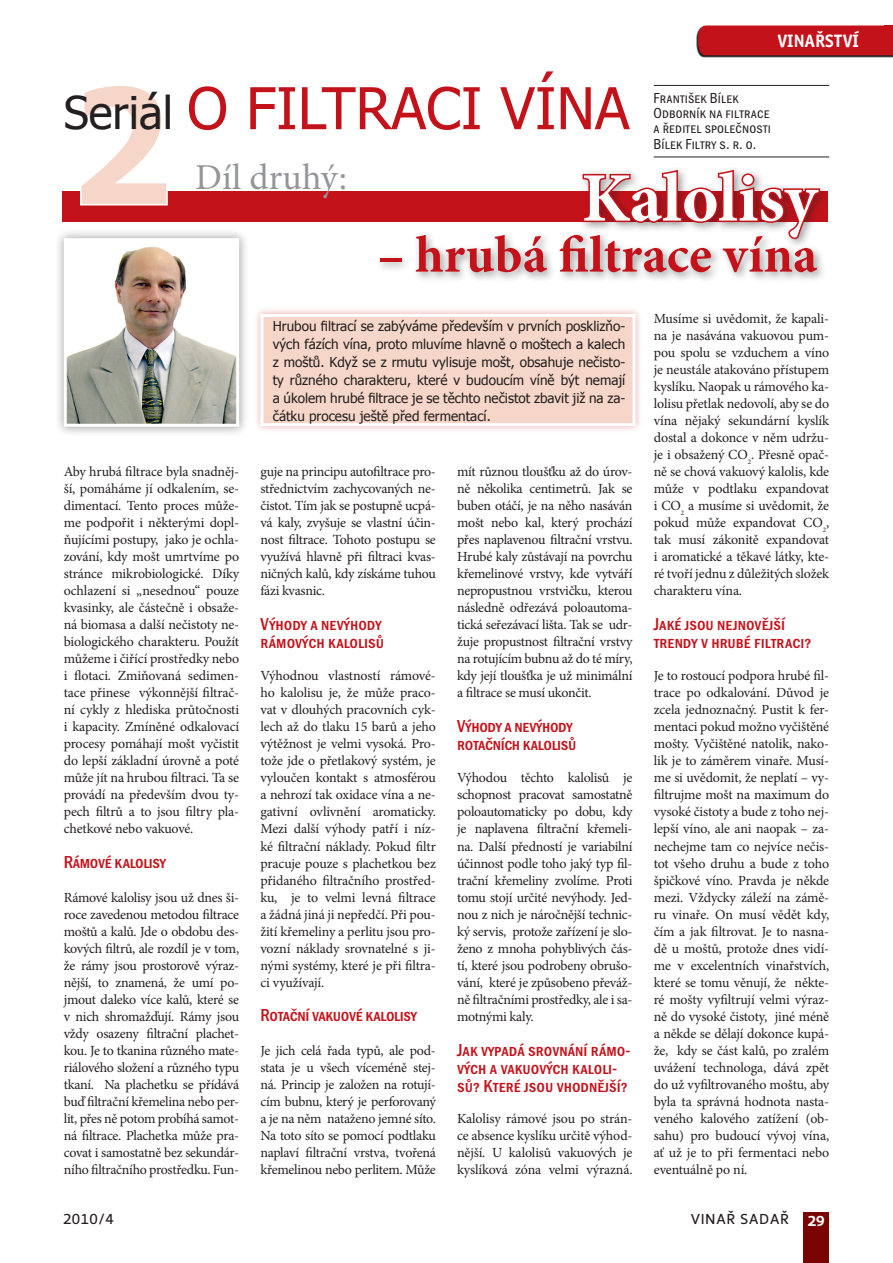
<style>
.page{position:relative;width:893px;height:1263px;background:#fff}
.page>*{position:absolute;margin:0;border:0;box-sizing:border-box;transform-origin:0 0}
.text{font:700 69.45px "Minion Pro";color:#fff}
.Titul_05{font:57.75px "Tahoma";color:#c4121a}
.text-2{font:700 52.2px "Minion Pro";color:#c4121a}
.text-3{font:36.45px "Minion Pro";letter-spacing:.005em;color:#939598}
.Mezititulek{font:500 condensed 18px/18px "Franklin Got SC Itc TEE";color:#c4121a}
.Mezititulek-2{font:500 condensed 18px "Franklin Got SC Itc TEE";letter-spacing:-.02em;color:#c4121a}
.t1{font:700 18px "Officina San Itc TEE";letter-spacing:.01em;color:#fff}
.autor{font:condensed 15px "Franklin Got SC Itc TEE";letter-spacing:.01em;color:#231f20}
.t2{font:15px "Priva Two Pro";letter-spacing:.045em;color:#231f20}
.t3{font:15px "Priva Four Pro";color:#fff}
.text-4{font:13.95px/17px "Minion Pro";letter-spacing:-.02em;color:#231f20;text-align:justify}
.text-5{font:13.5px/18px "Tahoma";color:#231f20;text-align:justify}
.s1{font-size:45px;color:#231f20}
</style>
<div class="page">
<div style="left:803px;top:1212px;width:26px;height:51px;background:#790400"></div>
<svg style="left:696px;top:31px;width:197px;height:26px"></svg>
<div style="left:698px;top:26px;width:187px;height:29px;background:#c4121a"></div>
<div style="left:885px;top:26px;width:8px;height:29px;background:#c4121a"></div>
<div style="left:63px;top:192px;width:765px;height:30px;background:#c4121a"></div>
<div style="left:375px;top:164px;width:455px;height:118px;background:#231f20;opacity:.45"></div>
<svg style="left:581px;top:168px;width:240px;height:73px"></svg>
<div style="left:253px;top:306px;width:390px;height:128px;background:#c4121a;opacity:.35"></div>
<div style="left:260px;top:314px;width:375px;height:112px;background:#f5d6c8;border:3px solid #fff"></div>
<hr style="left:654px;top:157px;width:175px;height:1px;background:#231f20">
<hr style="left:654px;top:85px;width:175px;height:1px;background:#231f20">
<svg style="left:79px;top:86px;width:90px;height:120px"></svg>
<div style="left:54px;top:228px;width:195px;height:208px;background:#231f20;opacity:.45"></div>
<img style="left:68px;top:242px;width:167px;height:181px">
<div style="left:64px;top:238px;width:175px;height:189px;border:3px solid #fff"></div>
<p class="t1" style="left:778px;top:29px;width:83px">VINAŘSTVÍ</p>
<p class="Titul_05" style="left:64px;top:69px;width:567px"><span class="s1">Seriál</span> O FILTRACI VÍNA</p>
<p class="autor" style="left:654px;top:89px;width:87px">František Bílek</p>
<p class="autor" style="left:654px;top:105px;width:118px">Odborník na filtrace</p>
<p class="autor" style="left:654px;top:120px;width:119px">a ředitel společnosti</p>
<p class="autor" style="left:654px;top:135px;width:104px">Bílek Filtry s. r. o.</p>
<p class="text" style="left:581px;top:149px;width:237px">Kalolisy</p>
<p class="text-2" style="left:377px;top:218px;width:442px">– hrubá filtrace vína</p>
<p class="text-3" style="left:195px;top:153px;width:153px">Díl druhý:</p>
<p class="text-4" style="left:64px;top:463px;width:177px">Aby hrubá filtrace byla snadněj&shy;ší, pomáháme jí odkalením, se&shy;dimentací. Tento proces může&shy;me podpořit i některými dopl&shy;ňujícími postupy, jako je ochla&shy;zování, kdy mošt umrtvíme po stránce mikrobiologické. Díky ochlazení si „nesednou“ pouze kvasinky, ale částečně i obsaže&shy;ná biomasa a další nečistoty ne&shy;biologického charakteru. Použít můžeme i čiřící prostředky nebo i flotaci. Zmiňovaná sedimen&shy;tace přinese výkonnější filtrač&shy;ní cykly z hlediska průtočnosti i kapacity. Zmíněné odkalovací procesy pomáhají mošt vyčistit do lepší základní úrovně a poté může jít na hrubou filtraci. Ta se provádí na především dvou ty&shy;pech filtrů a to jsou filtry pla&shy;chetkové nebo vakuové.</p>
<p class="Mezititulek-2" style="left:64px;top:851px;width:104px">Rámové kalolisy</p>
<p class="text-4" style="left:64px;top:889px;width:177px">Rámové kalolisy jsou už dnes ši&shy;roce zavedenou metodou filtrace moštů a kalů. Jde o obdobu des&shy;kových filtrů, ale rozdíl je v tom, že rámy jsou prostorově výraz&shy;nější, to znamená, že umí po&shy;jmout daleko více kalů, které se v nich shromažďují. Rámy jsou vždy osazeny filtrační plachet&shy;kou. Je to tkanina různého mate&shy;riálového složení a různého typu tkaní. Na plachetku se přídává buď filtrační křemelina nebo per&shy;lit, přes ně potom probíhá samot&shy;ná filtrace. Plachetka může pra&shy;covat i samostatně bez sekundár&shy;ního filtračního prostředku. Fun-</p>
<p class="text-5" style="left:273px;top:316px;width:354px">Hrubou filtrací se zabýváme především v prvních posklizňo&shy;vých fázích vína, proto mluvíme hlavně o moštech a kalech z moštů. Když se z rmutu vylisuje mošt, obsahuje nečisto&shy;ty různého charakteru, které v budoucím víně být nemají a úkolem hrubé filtrace je se těchto nečistot zbavit již na za&shy;čátku procesu ještě před fermentací.</p>
<p class="text-4" style="left:260px;top:463px;width:177px">guje na principu autofiltrace pro&shy;střednictvím zachycovaných ne&shy;čistot. Tím jak se postupně ucpá&shy;vá kaly, zvyšuje se vlastní účin&shy;nost filtrace. Tohoto postupu se využívá hlavně při filtraci kvas&shy;ničných kalů, kdy získáme tuhou fázi kvasnic.</p>
<p class="Mezititulek" style="left:260px;top:615px;width:123px">Výhody a nevýhody</p>
<p class="Mezititulek" style="left:260px;top:633px;width:125px">rámových kalolisů</p>
<p class="text-4" style="left:260px;top:667px;width:177px">Výhodnou vlastností rámové&shy;ho kalolisu je, že může praco&shy;vat v dlouhých pracovních cyk&shy;lech až do tlaku 15 barů a jeho výtěžnost je velmi vysoká. Pro&shy;tože jde o přetlakový systém, je vyloučen kontakt s atmosférou a nehrozí tak oxidace vína a ne&shy;gativní ovlivnění aromaticky.<br>Mezi další výhody patří i níz&shy;ké filtrační náklady. Pokud filtr pracuje pouze s plachetkou bez přidaného filtračního prostřed&shy;ku, je to velmi levná filtrace a žádná jiná ji nepředčí. Při pou&shy;žití křemeliny a perlitu jsou pro&shy;vozní náklady srovnatelné s ji&shy;nými systémy, které je při filtra&shy;ci využívají.</p>
<p class="Mezititulek-2" style="left:260px;top:1004px;width:158px">Rotační vakuové kalolisy</p>
<p class="text-4" style="left:260px;top:1042px;width:177px">Je jich celá řada typů, ale pod&shy;stata je u všech víceméně stej&shy;ná. Princip je založen na rotují&shy;cím bubnu, který je perforovaný a je na něm nataženo jemné síto.<br>Na toto síto se pomocí podtlaku naplaví filtrační vrstva, tvořená křemelinou nebo perlitem. Může</p>
<p class="text-4" style="left:457px;top:463px;width:177px">mít různou tloušťku až do úrov&shy;ně několika centimetrů. Jak se buben otáčí, je na něho nasáván mošt nebo kal, který prochází přes naplavenou filtrační vrstvu.<br>Hrubé kaly zůstávají na povrchu křemelinové vrstvy, kde vytváří nepropustnou vrstvičku, kterou následně odřezává poloautoma&shy;tická seřezávací lišta. Tak se udr&shy;žuje propustnost filtrační vrstvy na rotujícím bubnu až do té míry, kdy její tloušťka je už minimální a filtrace se musí ukončit.</p>
<p class="Mezititulek-2" style="left:457px;top:716px;width:117px">Výhody a nevýhody</p>
<p class="Mezititulek-2" style="left:457px;top:734px;width:121px">rotačních kalolisů</p>
<p class="text-4" style="left:457px;top:769px;width:177px">Výhodou těchto kalolisů je schopnost pracovat samostatně poloautomaticky po dobu, kdy je naplavena filtrační křemeli&shy;na. Další předností je variabilní účinnost podle toho jaký typ fil&shy;trační křemeliny zvolíme. Proti tomu stojí určité nevýhody. Jed&shy;nou z nich je náročnější technic&shy;ký servis, protože zařízení je slo&shy;ženo z mnoha pohyblivých čás&shy;tí, které jsou podrobeny obrušo&shy;vání, které je způsobeno převáž&shy;ně filtračními prostředky, ale i sa&shy;motnými kaly.</p>
<p class="Mezititulek" style="left:457px;top:1041px;width:175px">Jak vypadá srovnání rámo&shy;vých a vakuových kaloli&shy;sů? Které jsou vhodnější?</p>
<p class="text-4" style="left:457px;top:1110px;width:177px">Kalolisy rámové jsou po strán&shy;ce absence kyslíku určitě výhod&shy;nější. U kalolisů vakuových je kyslíková zóna velmi výrazná.</p>
<p class="text-4" style="left:654px;top:310px;width:177px">Musíme si uvědomit, že kapali&shy;na je nasávána vakuovou pum&shy;pou spolu se vzduchem a víno je neustále atakováno přístupem kyslíku. Naopak u rámového ka&shy;lolisu přetlak nedovolí, aby se do vína nějaký sekundární kyslík dostal a dokonce v něm udržu&shy;je i obsažený CO<sub>2</sub>. Přesně opač&shy;ně se chová vakuový kalolis, kde může v podtlaku expandovat i CO<sub>2</sub> a musíme si uvědomit, že pokud může expandovat CO<sub>2</sub>, tak musí zákonitě expandovat i aromatické a těkavé látky, kte&shy;ré tvoří jednu z důležitých složek charakteru vína.</p>
<p class="Mezititulek" style="left:654px;top:615px;width:133px">Jaké jsou nejnovější</p>
<p class="Mezititulek" style="left:654px;top:633px;width:159px">trendy v hrubé filtraci?</p>
<p class="text-4" style="left:654px;top:667px;width:177px">Je to rostoucí podpora hrubé fil&shy;trace po odkalování. Důvod je zcela jednoznačný. Pustit k fer&shy;mentaci pokud možno vyčištěné mošty. Vyčištěné natolik, nako&shy;lik je to záměrem vinaře. Musí&shy;me si uvědomit, že neplatí – vy&shy;filtrujme mošt na maximum do vysoké čistoty a bude z toho nej&shy;lepší víno, ale ani naopak – za&shy;nechejme tam co nejvíce nečis&shy;tot všeho druhu a bude z toho špičkové víno. Pravda je někde mezi. Vždycky záleží na zámě&shy;ru vinaře. On musí vědět kdy, čím a jak filtrovat. Je to nasna&shy;dě u moštů, protože dnes vidí&shy;me v excelentních vinařstvích, které se tomu věnují, že někte&shy;ré mošty vyfiltrují velmi výraz&shy;ně do vysoké čistoty, jiné méně a někde se dělají dokonce kupá&shy;že, kdy se část kalů, po zralém uvážení technologa, dává zpět do už vyfiltrovaného moštu, aby byla ta správná hodnota nasta&shy;veného kalového zatížení (ob&shy;sahu) pro budoucí vývoj vína, ať už je to při fermentaci nebo eventuálně po ní.</p>
<p class="t2" style="left:63px;top:1209px;width:52px">2010/4</p>
<p class="t2" style="left:691px;top:1209px;width:100px">VINAŘ SADAŘ</p>
<p class="t3" style="left:808px;top:1211px;width:18px">29</p>
</div>
